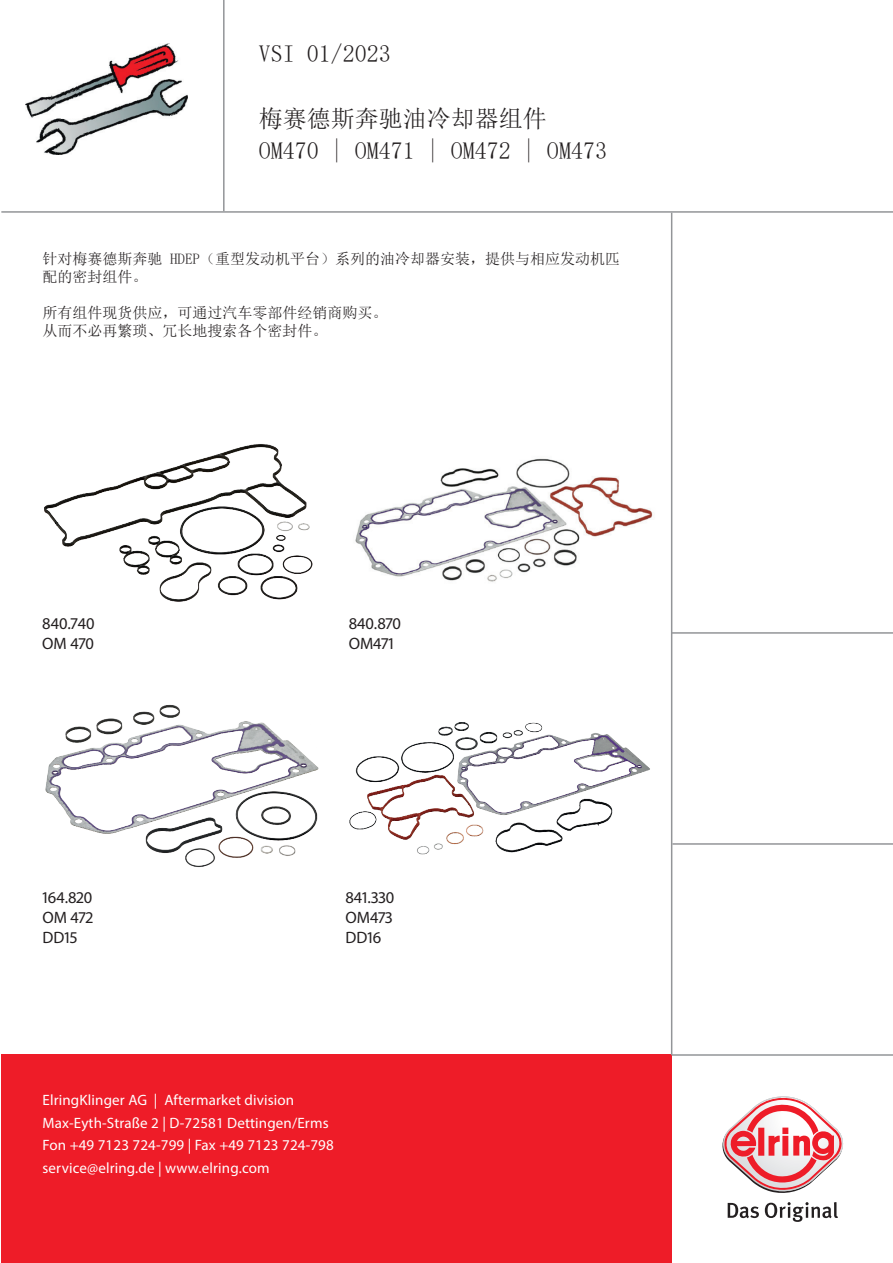
<style>
.page{position:relative;width:893px;height:1263px;background:#fff}
.page>*{position:absolute;margin:0;border:0;box-sizing:border-box;transform-origin:0 0}
.t1{font:24px/32.5px "Sim Sun";color:#231f20}
.t2{font:16.5px/19.8px "Myriad Pro";color:#231f20}
.t3{font:15px/22.5px "Myriad Pro";letter-spacing:.01em;color:#fff}
.t4{font:15px/18px "Sim Sun";color:#231f20}
</style>
<div class="page">
<div style="left:1px;top:1054px;width:671px;height:209px;background:#ee1c28"></div>
<svg style="left:728px;top:1203px;width:31px;height:15px"></svg>
<svg style="left:765px;top:1202px;width:73px;height:20px"></svg>
<svg style="left:722px;top:1096px;width:121px;height:97px"></svg>
<hr style="left:671px;top:213px;width:1px;height:842px;background:#939598">
<hr style="left:1px;top:211px;width:892px;height:2px;background:#939598">
<hr style="left:672px;top:632px;width:221px;height:2px;background:#939598">
<hr style="left:672px;top:1054px;width:221px;height:2px;background:#939598">
<hr style="left:223px;top:0;width:2px;height:211px;background:#939598">
<img style="left:26px;top:44px;width:162px;height:111px">
<hr style="left:672px;top:843px;width:221px;height:2px;background:#939598">
<img style="left:44px;top:444px;width:269px;height:158px">
<img style="left:45px;top:704px;width:274px;height:163px">
<img style="left:349px;top:722px;width:301px;height:133px">
<img style="left:355px;top:458px;width:298px;height:124px">
<h1 class="t1" style="left:259px;top:37px;width:134px">VSI 01/2023</h1>
<h1 class="t1" style="left:259px;top:102px;width:350px">梅赛德斯奔驰油冷却器组件<br>OM470 | OM471 | OM472 | OM473</h1>
<p class="t4" style="left:43px;top:250px;width:579px">针对梅赛德斯奔驰 HDEP（重型发动机平台）系列的油冷却器安装，提供与相应发动机匹配的密封组件。</p>
<p class="t4" style="left:43px;top:304px;width:346px">所有组件现货供应，可通过汽车零部件经销商购买。从而不必再繁琐、冗长地搜索各个密封件。</p>
<p class="t2" style="left:42px;top:613px;width:54px">840.740<br>OM 470</p>
<p class="t2" style="left:349px;top:613px;width:54px">840.870<br>OM471</p>
<p class="t2" style="left:43px;top:888px;width:52px;text-align:justify">164.820<br>OM 472<br>DD15</p>
<p class="t2" style="left:345px;top:888px;width:50px;text-align:justify">841.330<br>OM473<br>DD16</p>
<p class="t3" style="left:43px;top:1089px;width:293px">ElringKlinger AG | Aftermarket division Max-Eyth-Straße 2 | D-72581 Dettingen/Erms Fon +49 7123 724-799 | Fax +49 7123 724-798 service@elring.de | www.elring.com</p>
</div>
